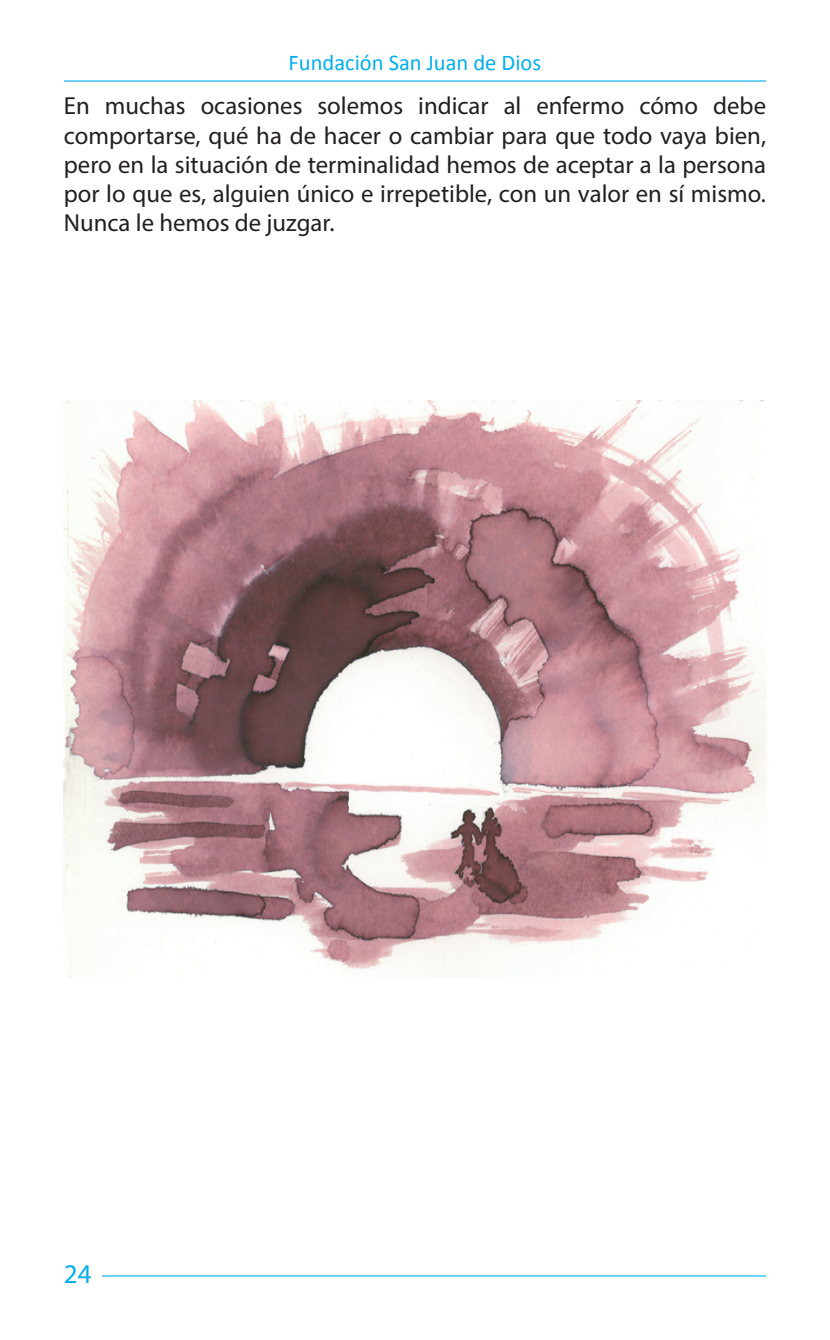
<style>
.page{position:relative;width:830px;height:1340px;background:#fff}
.page>*{position:absolute;margin:0;border:0;box-sizing:border-box;transform-origin:0 0}
.t1{font:27px "Myriad Pro";color:#00aeef}
.t2{font:24.75px/29.2px "Myriad Pro";color:#231f20;text-align:justify}
.t3{font:22.5px "Calibri";color:#00aeef}
</style>
<div class="page">
<hr style="left:102px;top:1275px;width:663px;height:1px;background:#00aeef">
<hr style="left:64px;top:80px;width:701px;height:2px;background:#00aeef">
<img style="left:64px;top:400px;width:701px;height:577px">
<p class="t3" style="left:288px;top:49px;width:254px">Fundación San Juan de Dios</p>
<p class="t2" style="left:64px;top:91px;width:703px">En muchas ocasiones solemos indicar al enfermo cómo debe comportarse, qué ha de hacer o cambiar para que todo vaya bien, pero en la situación de terminalidad hemos de aceptar a la persona por lo que es, alguien único e irrepetible, con un valor en sí mismo.<br>Nunca le hemos de juzgar.</p>
<p class="t1" style="left:64px;top:1257px;width:29px">24</p>
</div>
